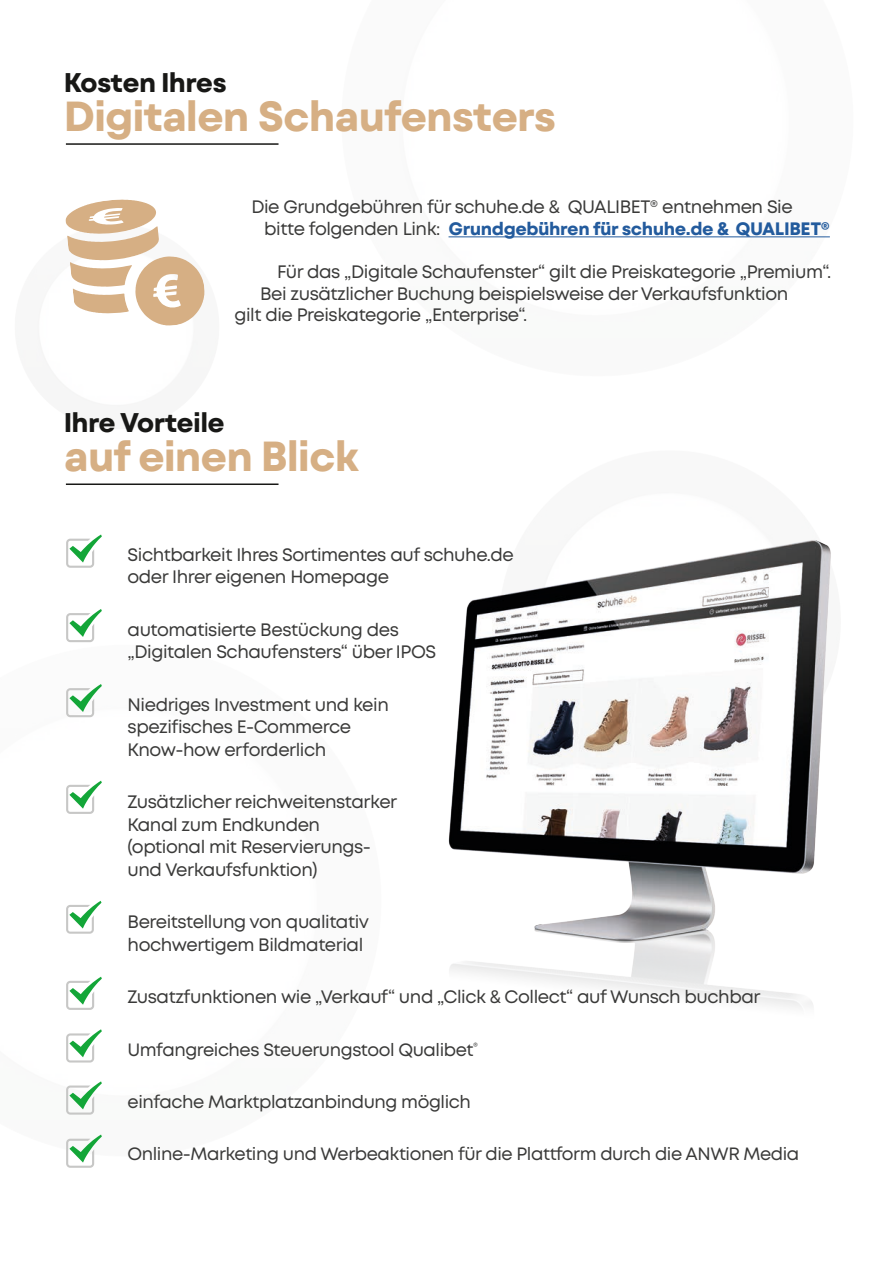
<style>
.page{position:relative;width:893px;height:1263px;background:#fff}
.page>*{position:absolute;margin:0;border:0;box-sizing:border-box;transform-origin:0 0}
.t1{font:700 42px "Mont Blanc";letter-spacing:-.025em;color:#d6af84}
.t2{font:700 27px "Mont Blanc";letter-spacing:-.025em;color:#181816}
.t3{font:18px "Mont";letter-spacing:-.025em;color:#3a3a39}
.t4{font:700 18px "Mont Blanc";letter-spacing:-.025em;color:#235b9d}
.t5{font:17.85px "Mont";letter-spacing:-.025em;color:#3a3a39}
.s1{font-family:"Mont";font-weight:400;color:#3a3a39}
</style>
<div class="page">
<svg style="left:66px;top:200px;width:139px;height:126px"></svg>
<hr style="left:449px;top:236px;width:381px;height:1px;background:#235b9d">
<hr style="left:66px;top:143px;width:213px;height:2px;background:#181816">
<img style="left:448px;top:540px;width:383px;height:468px">
<svg style="left:66px;top:534px;width:36px;height:34px"></svg>
<svg style="left:66px;top:609px;width:36px;height:33px"></svg>
<svg style="left:66px;top:684px;width:36px;height:33px"></svg>
<svg style="left:66px;top:781px;width:36px;height:33px"></svg>
<svg style="left:66px;top:901px;width:35px;height:33px"></svg>
<svg style="left:66px;top:977px;width:36px;height:33px"></svg>
<svg style="left:66px;top:1029px;width:36px;height:33px"></svg>
<svg style="left:66px;top:1081px;width:36px;height:33px"></svg>
<svg style="left:66px;top:1134px;width:36px;height:34px"></svg>
<hr style="left:66px;top:483px;width:213px;height:2px;background:#181816">
<p class="t2" style="left:64px;top:65px;width:165px">Kosten Ihres</p>
<p class="t1" style="left:64px;top:90px;width:494px">Digitalen Schaufensters</p>
<p class="t3" style="left:251px;top:196px;width:543px">Die Grundgebühren für schuhe.de &amp; QUALIBET® entnehmen Sie</p>
<p class="t4" style="left:264px;top:217px;width:567px"><span class="s1">bitte folgenden Link:</span> Grundgebühren für schuhe.de &amp; QUALIBET®</p>
<p class="t3" style="left:277px;top:260px;width:556px">Für das „Digitale Schaufenster“ gilt die Preiskategorie „Premium“.</p>
<p class="t3" style="left:260px;top:282px;width:530px">Bei zusätzlicher Buchung beispielsweise der Verkaufsfunktion</p>
<p class="t3" style="left:234px;top:304px;width:294px">gilt die Preiskategorie „Enterprise“.</p>
<p class="t2" style="left:64px;top:406px;width:162px">Ihre Vorteile</p>
<p class="t1" style="left:64px;top:430px;width:297px">auf einen Blick</p>
<p class="t3" style="left:128px;top:543px;width:388px">Sichtbarkeit Ihres Sortimentes auf schuhe.de</p>
<p class="t3" style="left:128px;top:565px;width:263px">oder Ihrer eigenen Homepage</p>
<p class="t3" style="left:128px;top:618px;width:273px">automatisierte Bestückung des</p>
<p class="t3" style="left:128px;top:640px;width:310px">„Digitalen Schaufensters“ über IPOS</p>
<p class="t3" style="left:128px;top:693px;width:263px">Niedriges Investment und kein</p>
<p class="t3" style="left:128px;top:715px;width:225px">spezifisches E-Commerce</p>
<p class="t3" style="left:128px;top:738px;width:200px">Know-how erforderlich</p>
<p class="t3" style="left:128px;top:790px;width:271px">Zusätzlicher reichweitenstarker</p>
<p class="t3" style="left:128px;top:813px;width:194px">Kanal zum Endkunden</p>
<p class="t3" style="left:128px;top:835px;width:245px">(optional mit Reservierungs-</p>
<p class="t3" style="left:128px;top:858px;width:191px">und Verkaufsfunktion)</p>
<p class="t3" style="left:128px;top:910px;width:243px">Bereitstellung von qualitativ</p>
<p class="t3" style="left:128px;top:933px;width:237px">hochwertigem Bildmaterial</p>
<p class="t3" style="left:128px;top:985px;width:634px">Zusatzfunktionen wie „Verkauf“ und „Click &amp; Collect“ auf Wunsch buchbar</p>
<p class="t5" style="left:128px;top:1038px;width:352px">Umfangreiches Steuerungstool Qualibet<sup>®</sup></p>
<p class="t5" style="left:128px;top:1090px;width:345px">einfache Marktplatzanbindung möglich</p>
<p class="t5" style="left:128px;top:1142px;width:673px">Online-Marketing und Werbeaktionen für die Plattform durch die ANWR Media</p>
</div>
